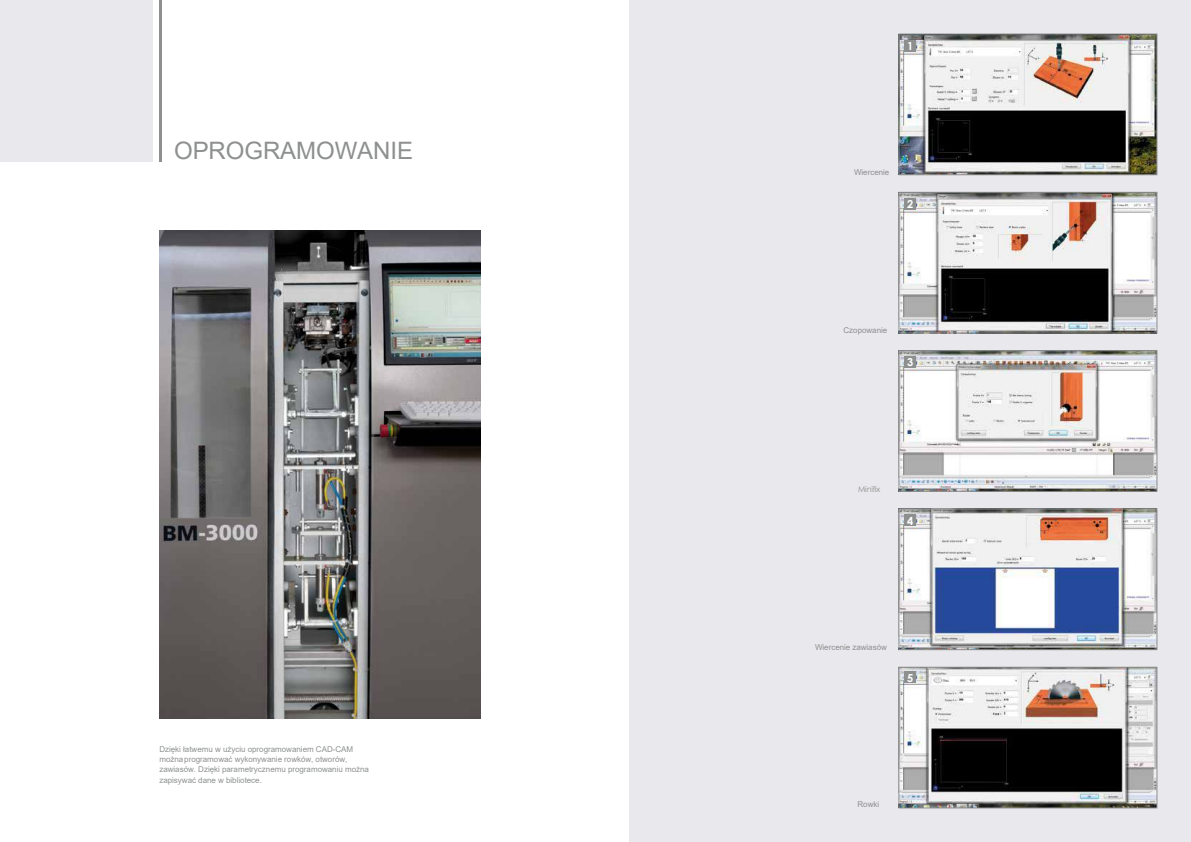
<style>
.page{position:relative;width:1191px;height:842px;background:#fff}
.page>*{position:absolute;margin:0;border:0;box-sizing:border-box;transform-origin:0 0}
.t1{font:24px "Arial";letter-spacing:-.005em;color:#8e9090}
.t2{font:700 11px "Century Gothic";color:#fff}
.t3{font:8px/10px "Arial";letter-spacing:-.005em;color:#8e9090}
.t4{font:8px "Century Gothic";letter-spacing:-.02em;color:#8e9090}
</style>
<div class="page">
<div style="left:629px;top:0;width:562px;height:842px;background:#e9e8ec"></div>
<img style="left:159px;top:230px;width:321px;height:488px">
<hr style="left:159px;top:0;width:3px;height:161px;background:#8e9090">
<div style="left:0;top:0;width:153px;height:161px;background:#e9e8ec"></div>
<img style="left:900px;top:36px;width:255px;height:137px">
<div style="left:898px;top:34px;width:259px;height:141px;border:1px solid #8e9090"></div>
<img style="left:900px;top:194px;width:255px;height:138px">
<div style="left:898px;top:192px;width:259px;height:142px;border:1px solid #8e9090"></div>
<img style="left:900px;top:352px;width:255px;height:138px">
<div style="left:898px;top:350px;width:259px;height:142px;border:1px solid #8e9090"></div>
<img style="left:900px;top:510px;width:255px;height:138px">
<div style="left:898px;top:508px;width:259px;height:142px;border:1px solid #8e9090"></div>
<img style="left:900px;top:669px;width:255px;height:137px">
<div style="left:898px;top:667px;width:259px;height:141px;border:1px solid #8e9090"></div>
<div style="left:904px;top:40px;width:12px;height:11px;background:#8e9090"></div>
<div style="left:904px;top:198px;width:12px;height:12px;background:#8e9090"></div>
<div style="left:904px;top:356px;width:12px;height:12px;background:#8e9090"></div>
<div style="left:904px;top:515px;width:12px;height:11px;background:#8e9090"></div>
<div style="left:904px;top:672px;width:12px;height:11px;background:#8e9090"></div>
<h1 class="t1" style="left:174px;top:137px;width:240px">OPROGRAMOWANIE</h1>
<p class="t3" style="left:159px;top:745px;width:211px">Dzięki łatwemu w użyciu oprogramowaniem CAD-CAM możnaprogramować wykonywanie rowków, otworów, zawiasów. Dzięki parametrycznemu programowaniu można zapisywać dane w bibliotece.</p>
<h2 class="t2" style="left:907px;top:37px;width:8px">1</h2>
<p class="t3" style="left:854px;top:168px;width:37px">Wiercenie</p>
<h2 class="t2" style="left:907px;top:196px;width:8px">2</h2>
<p class="t3" style="left:843px;top:325px;width:45px">Czopowanie</p>
<h2 class="t2" style="left:907px;top:354px;width:8px">3</h2>
<p class="t4" style="left:858px;top:483px;width:24px">Minifix</p>
<h2 class="t2" style="left:907px;top:512px;width:8px">4</h2>
<p class="t3" style="left:815px;top:642px;width:73px">Wiercenie zawiasów</p>
<h2 class="t2" style="left:907px;top:669px;width:8px">5</h2>
<p class="t3" style="left:857px;top:799px;width:23px">Rowki</p>
</div>
